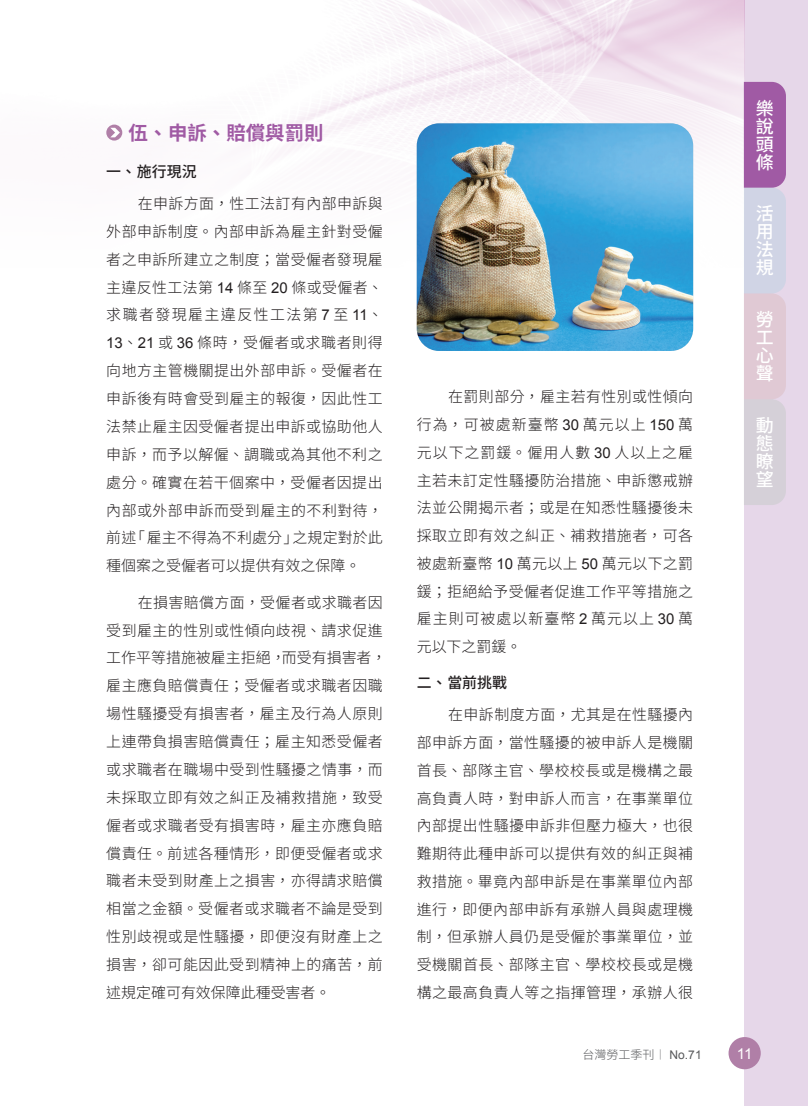
<style>
.page{position:relative;width:808px;height:1106px;background:#fff}
.page>*{position:absolute;margin:0;border:0;box-sizing:border-box;transform-origin:0 0}
.壹{font:700 19.35px "Noto Sans CJ Ktc";color:#a05aa4}
.t1{font:500 18px/18px "Noto Sans CJ Ktc";color:#fff;text-align:justify}
.N內文{font:300 15px/27.9px "Noto Sans CJ Ktc";letter-spacing:.03em;color:#231f20;text-align:justify}
.段落樣式7{font:500 15px "Noto Sans CJ Ktc";color:#231f20}
.t2{font:15px "Arial";color:#fff}
.t3{font:300 12px "Noto Sans CJ Ktc";color:#57585a}
.s1{font-family:"Arial";font-weight:400}
.s2{font-family:"Adobe Ming Std"}
</style>
<div class="page">
<div style="left:744px;top:0;width:64px;height:1106px;background:#e6d7e9"></div>
<img style="left:110px;top:0;width:634px;height:300px">
<svg style="left:744px;top:82px;width:42px;height:423px"></svg>
<div style="left:728px;top:1037px;width:33px;height:32px;background:#b07fa7;border-radius:50%"></div>
<svg style="left:106px;top:125px;width:16px;height:16px"></svg>
<svg style="left:110px;top:128px;width:10px;height:9px"></svg>
<img style="left:417px;top:123px;width:276px;height:228px">
<p class="壹" style="left:128px;top:122px;width:197px">伍、申訴、賠償與罰則</p>
<p class="段落樣式7" style="left:106px;top:163px;width:92px">一、施行現況</p>
<p class="N內文" style="left:106px;top:190px;width:278px;text-indent:32px">在申訴方面，性工法訂有內部申訴與外部申訴制度。內部申訴為雇主針對受僱者之申訴所建立之制度；當受僱者發現雇主違反性工法第 <span class="s1">14</span> 條至 <span class="s1">20</span> 條或受僱者、求職者發現雇主違反性工法第 <span class="s1">7</span> 至 <span class="s1">11</span>、<span class="s1">13</span>、<span class="s1">21</span> 或 <span class="s1">36</span> 條時，受僱者或求職者則得向地方主管機關提出外部申訴。受僱者在申訴後有時會受到雇主的報復，因此性工法禁止雇主因受僱者提出申訴或協助他人申訴，而予以解僱、調職或為其他不利之處分。確實在若干個案中，受僱者因提出內部或外部申訴而受到雇主的不利對待，前述「雇主不得為不利處分」之規定對於此種個案之受僱者可以提供有效之保障。</p>
<p class="N內文" style="left:106px;top:588px;width:282px;text-align:left;text-indent:32px">在損害賠償方面，受僱者或求職者因受到雇主的性別或性傾向歧視、請求促進工作平等措施被雇主拒絕，而受有損害者，雇主應負賠償責任；受僱者或求職者因職場性騷擾受有損害者，雇主及行為人原則上連帶負損害賠償責任；雇主知悉受僱者或求職者在職場中受到性騷擾之情事，而未採取立即有效之糾正及補救措施，致受僱者或求職者受有損害時，雇主亦應負賠償責任。前述各種情形，即便受僱者或求職者未受到財產上之損害，亦得請求賠償相當之金額。受僱者或求職者不論是受到性別歧視或是性騷擾，即便沒有財產上之損害，卻可能因此受到精神上的痛苦，前述規定確可有效保障此種受害者。</p>
<p class="N內文" style="left:417px;top:383px;width:278px;text-indent:32px">在罰則部分，雇主若有性別或性傾向行為，可被處新臺幣 <span class="s1">30</span> 萬元以上 <span class="s1">150</span> 萬元以下之罰鍰。僱用人數 <span class="s1">30</span> 人以上之雇主若未訂定性騷擾防治措施、申訴懲戒辦法並公開揭示者；或是在知悉性騷擾後未採取立即有效之糾正、補救措施者，可各被處新臺幣 <span class="s1">10</span> 萬元以上 <span class="s1">50</span> 萬元以下之罰鍰；拒絕給予受僱者促進工作平等措施之雇主則可被處以新臺幣 <span class="s1">2</span> 萬元以上 <span class="s1">30</span> 萬元以下之罰鍰。</p>
<p class="段落樣式7" style="left:417px;top:674px;width:92px">二、當前挑戰</p>
<p class="N內文" style="left:417px;top:701px;width:278px;text-indent:32px">在申訴制度方面，尤其是在性騷擾內部申訴方面，當性騷擾的被申訴人是機關首長、部隊主官、學校校長或是機構之最高負責人時，對申訴人而言，在事業單位內部提出性騷擾申訴非但壓力極大，也很難期待此種申訴可以提供有效的糾正與補救措施。畢竟內部申訴是在事業單位內部進行，即便內部申訴有承辦人員與處理機制，但承辦人員仍是受僱於事業單位，並受機關首長、部隊主官、學校校長或是機構之最高負責人等之指揮管理，承辦人很</p>
<p class="t1" style="left:756px;top:99px;width:19px">樂說頭條</p>
<p class="t1" style="left:756px;top:205px;width:19px">活用法規</p>
<p class="t1" style="left:756px;top:311px;width:19px">勞工心聲</p>
<p class="t1" style="left:756px;top:417px;width:19px">動態瞭望</p>
<p class="t3" style="left:583px;top:1047px;width:121px">台灣勞工季刊<span class="s2">｜</span> <span class="s1">No.71</span></p>
<p class="t2" style="left:737px;top:1043px;width:17px">11</p>
</div>
